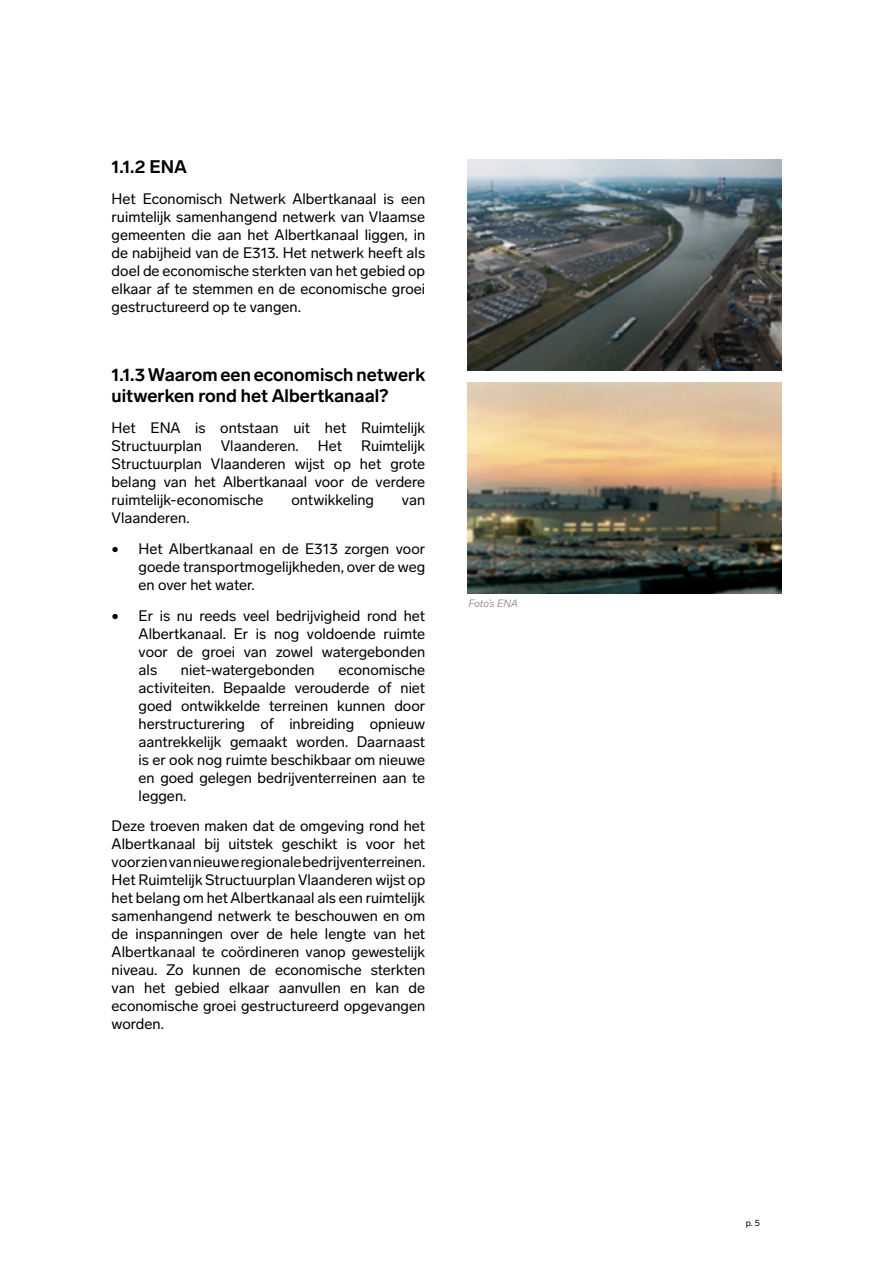
<style>
.page{position:relative;width:893px;height:1263px;background:#fff}
.page>*{position:absolute;margin:0;border:0;box-sizing:border-box;transform-origin:0 0}
.t1{font:700 18px/21.6px "Lab Grotesque";color:#000}
.t2{font:15px/18px "Lab Grotesque";color:#000;text-align:justify}
.t3{font:italic 300 10.5px "Lab Grotesque";letter-spacing:-.005em;color:#7f8080}
.t4{font:9px "Lab Grotesque";color:#000}
</style>
<div class="page">
<img style="left:468px;top:160px;width:313px;height:211px">
<img style="left:468px;top:383px;width:313px;height:211px">
<p class="t1" style="left:112px;top:155px;width:77px">1.1.2 ENA</p>
<p class="t2" style="left:112px;top:189px;width:315px">Het Economisch Netwerk Albertkanaal is een ruimtelijk samenhangend netwerk van Vlaamse gemeenten die aan het Albertkanaal liggen, in de nabijheid van de E313. Het netwerk heeft als doel de economische sterkten van het gebied op elkaar af te stemmen en de economische groei gestructureerd op te vangen.</p>
<p class="t1" style="left:112px;top:363px;width:315px">1.1.3 Waarom een economisch netwerk uitwerken rond het Albertkanaal?</p>
<p class="t2" style="left:112px;top:418px;width:315px">Het ENA is ontstaan uit het Ruimtelijk<br>Structuurplan Vlaanderen.</p>
<p class="t2" style="left:112px;top:436px;width:315px;text-indent:249px">Ruimtelijk Structuurplan Vlaanderen wijst op het grote belang van het Albertkanaal voor de verdere ruimtelijk-economische</p>
<p class="t2" style="left:318px;top:436px;width:26px">Het</p>
<p class="t2" style="left:292px;top:490px;width:84px">ontwikkeling</p>
<p class="t2" style="left:402px;top:490px;width:25px">van</p>
<p class="t2" style="left:112px;top:508px;width:79px">Vlaanderen.</p>
<p class="t2" style="left:139px;top:539px;width:288px;text-indent:-27px">• Het Albertkanaal en de E313 zorgen voor goede transportmogelijkheden, over de weg en over het water.</p>
<p class="t2" style="left:139px;top:606px;width:288px;text-indent:-27px">• Er is nu reeds veel bedrijvigheid rond het Albertkanaal. Er is nog voldoende ruimte voor de groei van zowel watergebonden als</p>
<p class="t2" style="left:139px;top:660px;width:288px;text-indent:200px">economische activiteiten. Bepaalde verouderde of niet goed ontwikkelde terreinen kunnen door herstructurering of inbreiding opnieuw aantrekkelijk gemaakt worden. Daarnaast is er ook nog ruimte beschikbaar om nieuwe en goed gelegen bedrijventerreinen aan te leggen.</p>
<p class="t2" style="left:112px;top:817px;width:315px">Deze troeven maken dat de omgeving rond het Albertkanaal bij uitstek geschikt is voor het voorzien van nieuwe regionale bedrijventerreinen.<br>Het Ruimtelijk Structuurplan Vlaanderen wijst op het belang om het Albertkanaal als een ruimtelijk samenhangend netwerk te beschouwen en om de inspanningen over de hele lengte van het Albertkanaal te coördineren vanop gewestelijk niveau. Zo kunnen de economische sterkten van het gebied elkaar aanvullen en kan de economische groei gestructureerd opgevangen worden.</p>
<p class="t2" style="left:181px;top:660px;width:135px">niet-watergebonden</p>
<p class="t3" style="left:468px;top:596px;width:51px">Foto’s ENA</p>
<p class="t4" style="left:746px;top:1217px;width:16px">p. 5</p>
</div>
